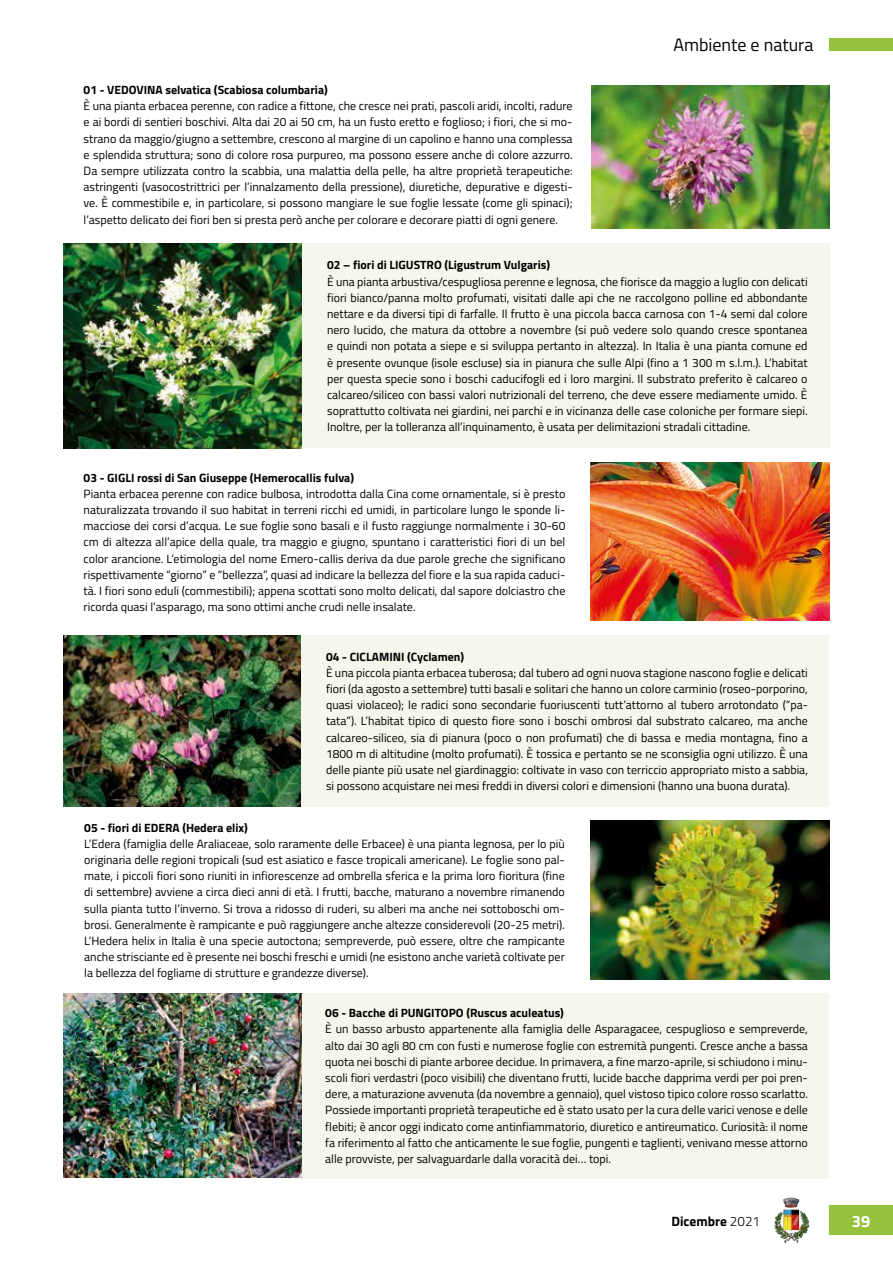
<style>
.page{position:relative;width:893px;height:1263px;background:#fff}
.page>*{position:absolute;margin:0;border:0;box-sizing:border-box;transform-origin:0 0}
.t1{font:18px "Titillium";color:#000}
.t2{font:700 16.5px "Titillium";color:#fff}
.t3{font:700 13.5px "Titillium";color:#000}
.t4{font:12px/16.2px "Titillium";color:#000;text-align:justify}
.t5{font:700 12px "Titillium";color:#000}
.s1{font-weight:300}
</style>
<div class="page">
<img style="left:783px;top:1197px;width:13px;height:11px">
<div style="left:829px;top:1205px;width:64px;height:30px;background:#94c23d"></div>
<div style="left:829px;top:38px;width:64px;height:13px;background:#94c23d"></div>
<div style="left:128px;top:993px;width:701px;height:186px;background:#f4f8ec"></div>
<img style="left:64px;top:993px;width:238px;height:185px">
<img style="left:591px;top:463px;width:238px;height:158px">
<img style="left:591px;top:85px;width:238px;height:144px">
<img style="left:590px;top:821px;width:239px;height:158px">
<div style="left:64px;top:243px;width:765px;height:205px;background:#f4f8ec"></div>
<img style="left:64px;top:243px;width:238px;height:205px">
<div style="left:64px;top:635px;width:765px;height:171px;background:#f4f8ec"></div>
<img style="left:64px;top:635px;width:237px;height:171px">
<p class="t5" style="left:84px;top:81px;width:246px">01 - VEDOVINA selvatica (Scabiosa columbaria)</p>
<p class="t4" style="left:84px;top:97px;width:491px">È una pianta erbacea perenne, con radice a fittone, che cresce nei prati, pascoli aridi, incolti, radure e ai bordi di sentieri boschivi. Alta dai 20 ai 50 cm, ha un fusto eretto e foglioso; i fiori, che si mo&shy;strano da maggio/giugno a settembre, crescono al margine di un capolino e hanno una complessa e splendida struttura; sono di colore rosa purpureo, ma possono essere anche di colore azzurro.<br>Da sempre utilizzata contro la scabbia, una malattia della pelle, ha altre proprietà terapeutiche: astringenti (vasocostrittrici per l’innalzamento della pressione), diuretiche, depurative e digesti&shy;ve. È commestibile e, in particolare, si possono mangiare le sue foglie lessate (come gli spinaci); l’aspetto delicato dei fiori ben si presta però anche per colorare e decorare piatti di ogni genere.</p>
<h1 class="t1" style="left:673px;top:31px;width:142px">Ambiente e natura</h1>
<p class="t5" style="left:327px;top:256px;width:224px">02 – fiori di LIGUSTRO (Ligustrum Vulgaris)</p>
<p class="t4" style="left:327px;top:273px;width:482px">È una pianta arbustiva/cespugliosa perenne e legnosa, che fiorisce da maggio a luglio con delicati fiori bianco/panna molto profumati, visitati dalle api che ne raccolgono polline ed abbondante nettare e da diversi tipi di farfalle. Il frutto è una piccola bacca carnosa con 1-4 semi dal colore nero lucido, che matura da ottobre a novembre (si può vedere solo quando cresce spontanea e quindi non potata a siepe e si sviluppa pertanto in altezza). In Italia è una pianta comune ed è presente ovunque (isole escluse) sia in pianura che sulle Alpi (fino a 1 300 m s.l.m.). L’habitat per questa specie sono i boschi caducifogli ed i loro margini. Il substrato preferito è calcareo o calcareo/siliceo con bassi valori nutrizionali del terreno, che deve essere mediamente umido. È soprattutto coltivata nei giardini, nei parchi e in vicinanza delle case coloniche per formare siepi.<br>Inoltre, per la tolleranza all’inquinamento, è usata per delimitazioni stradali cittadine.</p>
<p class="t5" style="left:84px;top:468px;width:272px">03 - GIGLI rossi di San Giuseppe (Hemerocallis fulva)</p>
<p class="t4" style="left:84px;top:485px;width:483px">Pianta erbacea perenne con radice bulbosa, introdotta dalla Cina come ornamentale, si è presto naturalizzata trovando il suo habitat in terreni ricchi ed umidi, in particolare lungo le sponde li&shy;macciose dei corsi d’acqua. Le sue foglie sono basali e il fusto raggiunge normalmente i 30-60 cm di altezza all’apice della quale, tra maggio e giugno, spuntano i caratteristici fiori di un bel color arancione. L’etimologia del nome Emero-callis deriva da due parole greche che significano rispettivamente “giorno” e “bellezza”, quasi ad indicare la bellezza del fiore e la sua rapida caduci&shy;tà. I fiori sono eduli (commestibili); appena scottati sono molto delicati, dal sapore dolciastro che ricorda quasi l’asparago, ma sono ottimi anche crudi nelle insalate.</p>
<p class="t5" style="left:326px;top:647px;width:140px">04 - CICLAMINI (Cyclamen)</p>
<p class="t4" style="left:326px;top:664px;width:483px">È una piccola pianta erbacea tuberosa; dal tubero ad ogni nuova stagione nascono foglie e delicati fiori (da agosto a settembre) tutti basali e solitari che hanno un colore carminio (roseo-porporino, quasi violaceo); le radici sono secondarie fuoriuscenti tutt’attorno al tubero arrotondato (“pa&shy;tata”). L’habitat tipico di questo fiore sono i boschi ombrosi dal substrato calcareo, ma anche calcareo-siliceo, sia di pianura (poco o non profumati) che di bassa e media montagna, fino a 1800 m di altitudine (molto profumati). È tossica e pertanto se ne sconsiglia ogni utilizzo. È una delle piante più usate nel giardinaggio: coltivate in vaso con terriccio appropriato misto a sabbia, si possono acquistare nei mesi freddi in diversi colori e dimensioni (hanno una buona durata).</p>
<p class="t5" style="left:84px;top:818px;width:165px">05 - fiori di EDERA (Hedera elix)</p>
<p class="t4" style="left:84px;top:835px;width:482px">L’Edera (famiglia delle Araliaceae, solo raramente delle Erbacee) è una pianta legnosa, per lo più originaria delle regioni tropicali (sud est asiatico e fasce tropicali americane). Le foglie sono pal&shy;mate, i piccoli fiori sono riuniti in infiorescenze ad ombrella sferica e la prima loro fioritura (fine di settembre) avviene a circa dieci anni di età. I frutti, bacche, maturano a novembre rimanendo sulla pianta tutto l’inverno. Si trova a ridosso di ruderi, su alberi ma anche nei sottoboschi om&shy;brosi. Generalmente è rampicante e può raggiungere anche altezze considerevoli (20-25 metri).<br>L’Hedera helix in Italia è una specie autoctona; sempreverde, può essere, oltre che rampicante anche strisciante ed è presente nei boschi freschi e umidi (ne esistono anche varietà coltivate per la bellezza del fogliame di strutture e grandezze diverse).</p>
<p class="t5" style="left:325px;top:1004px;width:240px">06 - Bacche di PUNGITOPO (Ruscus aculeatus)</p>
<p class="t4" style="left:325px;top:1020px;width:484px">È un basso arbusto appartenente alla famiglia delle Asparagacee, cespuglioso e sempreverde, alto dai 30 agli 80 cm con fusti e numerose foglie con estremità pungenti. Cresce anche a bassa quota nei boschi di piante arboree decidue. In primavera, a fine marzo-aprile, si schiudono i minu&shy;scoli fiori verdastri (poco visibili) che diventano frutti, lucide bacche dapprima verdi per poi pren&shy;dere, a maturazione avvenuta (da novembre a gennaio), quel vistoso tipico colore rosso scarlatto.<br>Possiede importanti proprietà terapeutiche ed è stato usato per la cura delle varici venose e delle flebiti; è ancor oggi indicato come antinfiammatorio, diuretico e antireumatico. Curiosità: il nome fa riferimento al fatto che anticamente le sue foglie, pungenti e taglienti, venivano messe attorno alle provviste, per salvaguardarle dalla voracità dei… topi.</p>
<p class="t3" style="left:671px;top:1210px;width:90px">Dicembre <span class="s1">2021</span></p>
<h2 class="t2" style="left:852px;top:1208px;width:20px">39</h2>
</div>
